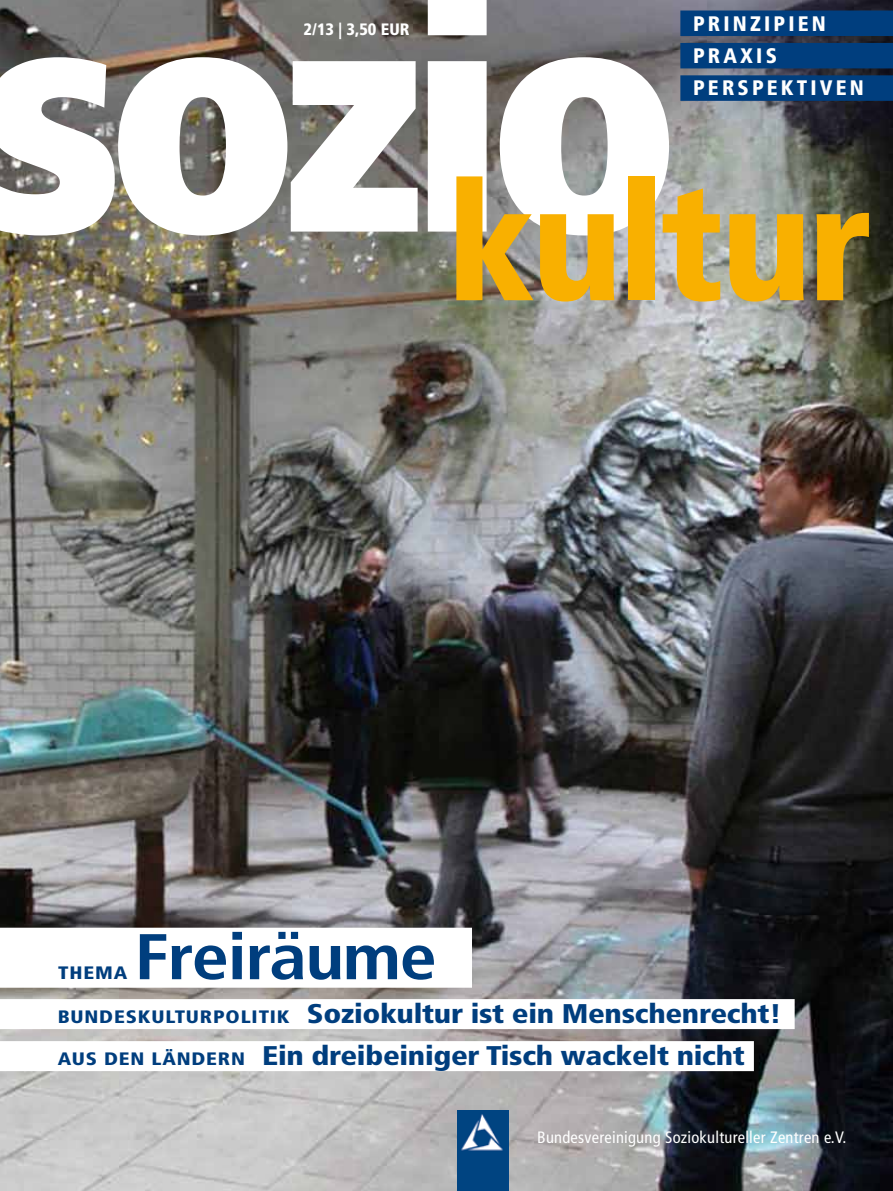
<style>
.page{position:relative;width:893px;height:1191px;background:#fff}
.page>*{position:absolute;margin:0;border:0;box-sizing:border-box;transform-origin:0 0}
.t1{font:900 condensed 327px "Frutiger LT Com";letter-spacing:-.055em;color:#fff}
.t2{font:900 condensed 165px "Frutiger LT Com";letter-spacing:-.025em;color:#f9b000}
.t3{font:700 condensed 64.5px "Frutiger LT Com";letter-spacing:-.02em;color:#003e7e;scale:1.16 1}
.t4{font:900 condensed 27px/42px "Frutiger LT Com";letter-spacing:-.01em;color:#003e7e;scale:1.16 1}
.t5{font:900 condensed 21px/32.4px "Frutiger LT Com";letter-spacing:.15em;color:#fff}
.t6{font:900 condensed 18px "Frutiger LT Com";letter-spacing:.04em;color:#003e7e;scale:1.16 1}
.t7{font:condensed 16.5px "Frutiger LT Com";letter-spacing:.015em;color:#fff}
.t8{font:900 condensed 16.5px "Frutiger LT Com";color:#fff}
.s1{font-size:18px}
</style>
<div class="page">
<img style="left:0;top:0;width:893px;height:1191px">
<div style="left:0;top:927px;width:472px;height:60px;background:#fff"></div>
<div style="left:0;top:999px;width:795px;height:30px;background:#fff"></div>
<div style="left:0;top:1041px;width:754px;height:30px;background:#fff"></div>
<div style="left:680px;top:11px;width:213px;height:25px;background:#003e7e"></div>
<div style="left:680px;top:43px;width:213px;height:25px;background:#003e7e"></div>
<div style="left:680px;top:75px;width:213px;height:26px;background:#003e7e"></div>
<img style="left:457px;top:1110px;width:51px;height:81px">
<h1 class="t1" style="left:-21px;top:-82px;width:704px">sozio</h1>
<p class="t5" style="left:693px;top:7px;width:172px">PRINZIPIEN<br>PRAXIS<br>PERSPEKTIVEN</p>
<p class="t8" style="left:304px;top:19px;width:107px">2/13 | 3,50 EUR</p>
<h2 class="t2" style="left:446px;top:144px;width:427px">kultur</h2>
<h3 class="t3" style="left:134px;top:918px;width:262px">Freiräume</h3>
<p class="t4" style="left:58px;top:992px;width:625px"><span class="s1">BUNDESKULTURPOLITIK</span> Soziokultur ist ein Menschenrecht!<br><span class="s1">AUS DEN LÄNDERN</span> Ein dreibeiniger Tisch wackelt nicht</p>
<p class="t6" style="left:58px;top:962px;width:61px">THEMA</p>
<p class="t7" style="left:537px;top:1127px;width:311px">Bundesvereinigung Soziokultureller Zentren e.V.</p>
</div>
